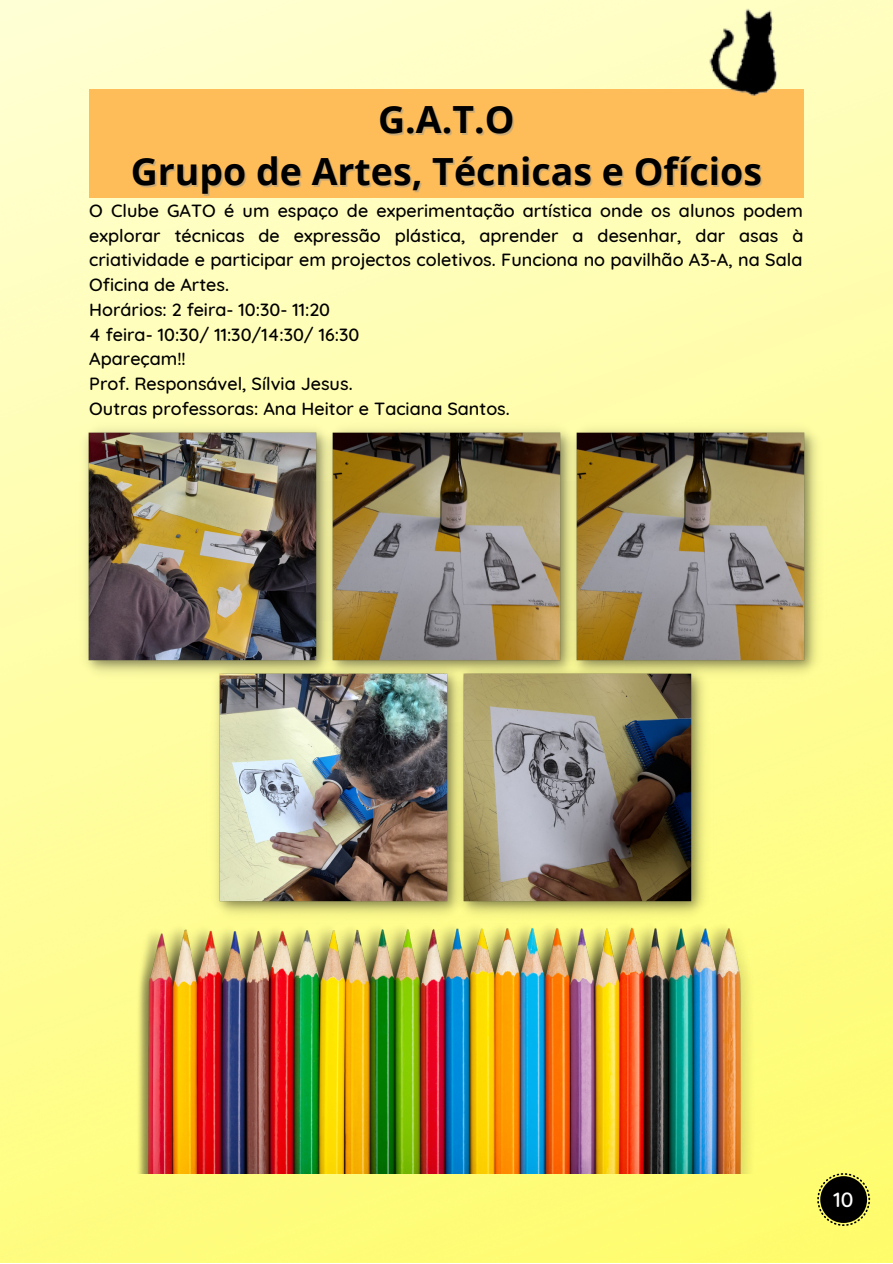
<style>
.page{position:relative;width:893px;height:1264px;background:#fff}
.page>*{position:absolute;margin:0;border:0;box-sizing:border-box;transform-origin:0 0}
.t1{font:700 37.5px/51.8px "Open Sans";color:#000;text-align:center}
.t2{font:500 21px "Quicksand";color:#fff}
.t3{font:500 18px/24.8px "Quicksand";color:#000}
</style>
<div class="page">
<img style="left:0;top:0;width:892px;height:1262px">
<img style="left:76px;top:420px;width:243px;height:263px">
<img style="left:319px;top:420px;width:244px;height:240px">
<img style="left:563px;top:420px;width:263px;height:263px">
<img style="left:206px;top:660px;width:244px;height:259px">
<img style="left:450px;top:660px;width:263px;height:259px">
<div style="left:89px;top:89px;width:714px;height:109px;background:#ffbd59"></div>
<img style="left:690px;top:0;width:102px;height:96px">
<img style="left:136px;top:919px;width:620px;height:254px">
<svg style="left:817px;top:1173px;width:53px;height:52px"></svg>
<div style="left:820px;top:1176px;width:47px;height:46px;background:#000;border-radius:50%"></div>
<h1 class="t1" style="left:131px;top:93px;width:632px">G.A.T.O<br>Grupo de Artes, Técnicas e Ofícios</h1>
<p class="t3" style="left:89px;top:198px;width:715px">O Clube GATO é um espaço de experimentação artística onde os alunos podem explorar técnicas de expressão plástica, aprender a desenhar, dar asas à criatividade e participar em projectos coletivos. Funciona no pavilhão A3-A, na Sala Oficina de Artes.<br>Horários: 2 feira- 10:30- 11:20<br>4 feira- 10:30/ 11:30/14:30/ 16:30<br>Apareçam!!<br>Prof. Responsável, Sílvia Jesus.<br>Outras professoras: Ana Heitor e Taciana Santos.</p>
<p class="t2" style="left:833px;top:1186px;width:22px">10</p>
</div>
